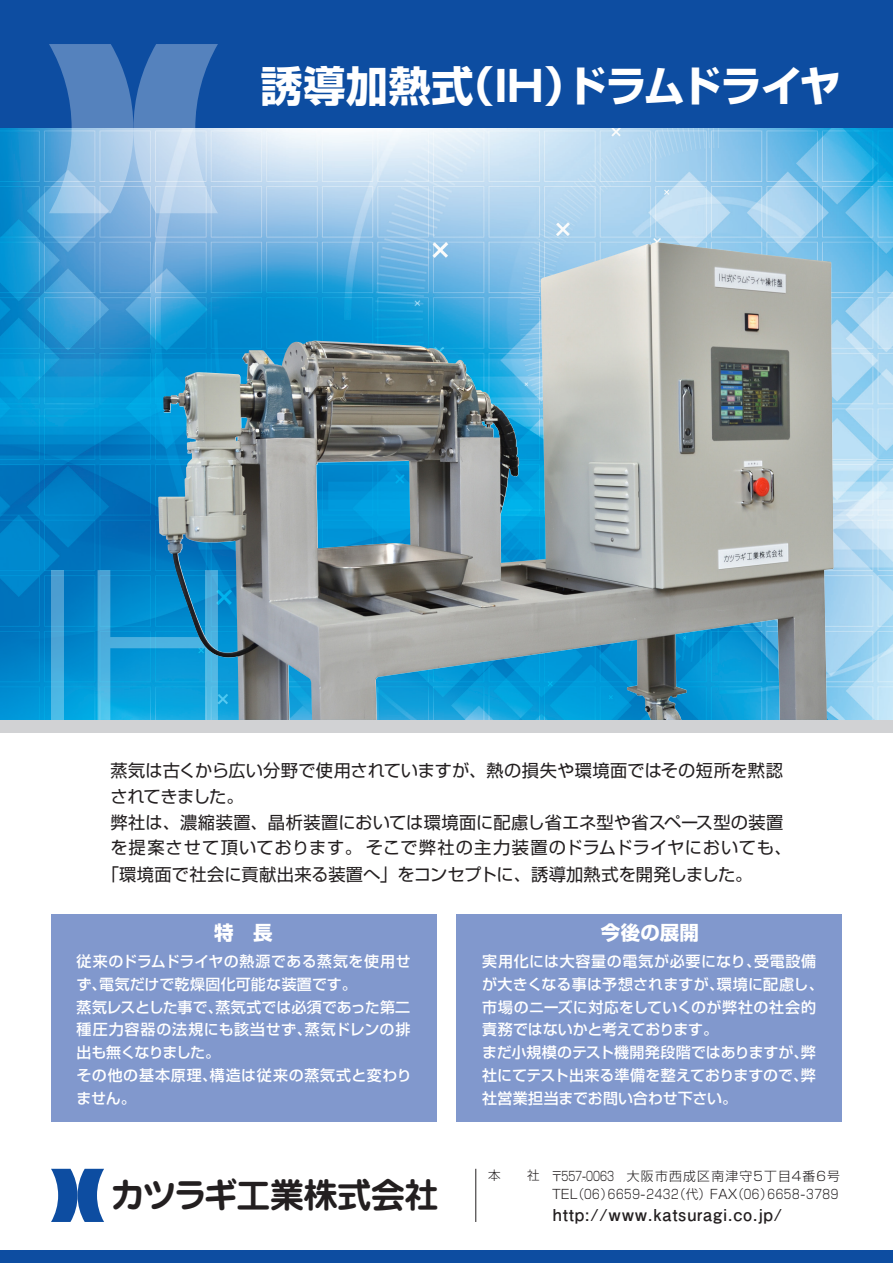
<style>
.page{position:relative;width:893px;height:1263px;background:#fff}
.page>*{position:absolute;margin:0;border:0;box-sizing:border-box;transform-origin:0 0}
.t1{font:700 42px "Shin Go Pro";letter-spacing:-.03em;color:#fff}
.t2{font:700 34.5px "Jun 501 Pro";letter-spacing:-.025em;color:#231f20}
.t3{font:700 19.5px "Shin Go Pro";letter-spacing:.015em;color:#fff}
.t4{font:17.25px "Shin Go Pro";letter-spacing:.01em;color:#231f20}
.t5{font:17.25px "Shin Go Pro";letter-spacing:.045em;color:#231f20}
.t6{font:17.25px "Shin Go Pro";letter-spacing:-.045em;color:#231f20}
.t7{font:700 16.35px "Futo Go B101 Pro";letter-spacing:.05em;color:#231f20}
.t8{font:500 15px/22.8px "Shin Go Pro";letter-spacing:.015em;color:#fff}
.t9{font:300 12.9px/18.5px "Shin Go Pro";letter-spacing:-.125em;color:#231f20;text-align:right}
.t10{font:300 12.6px "Shin Go Pro";color:#231f20}
.s1{font-size:12.6px}
</style>
<div class="page">
<div style="left:51px;top:914px;width:385px;height:207px;background:#8198cd"></div>
<div style="left:457px;top:914px;width:385px;height:207px;background:#8198cd"></div>
<svg style="left:51px;top:1169px;width:53px;height:53px"></svg>
<hr style="left:475px;top:1169px;width:1px;height:53px;background:#231f20">
<img style="left:0;top:128px;width:893px;height:592px">
<div style="left:0;top:0;width:893px;height:128px;background:#0d4da1"></div>
<div style="left:0;top:1250px;width:893px;height:13px;background:#0d4da1"></div>
<div style="left:0;top:720px;width:893px;height:13px;background:#d1d2d4"></div>
<svg style="left:49px;top:44px;width:169px;height:169px;background:#76a0cf"></svg>
<svg style="left:51px;top:570px;width:13px;height:150px;background:#4ca9d9"></svg>
<svg style="left:98px;top:570px;width:120px;height:150px;background:#199ad4"></svg>
<img style="left:163px;top:243px;width:489px;height:320px">
<h1 class="t1" style="left:261px;top:52px;width:582px">誘導加熱式（IH）ドラムドライヤ</h1>
<p class="t4" style="left:110px;top:756px;width:674px">蒸気は古くから広い分野で使用されていますが、熱の損失や環境面ではその短所を黙認</p>
<p class="t6" style="left:110px;top:782px;width:135px">されてきました。</p>
<p class="t4" style="left:110px;top:808px;width:674px">弊社は、濃縮装置、晶析装置においては環境面に配慮し省エネ型や省スペース型の装置</p>
<p class="t5" style="left:110px;top:834px;width:683px">を提案させて頂いております。 そこで弊社の主力装置のドラムドライヤにおいても、</p>
<p class="t4" style="left:102px;top:861px;width:652px">「環境面で社会に貢献出来る装置へ」をコンセプトに、誘導加熱式を開発しました。</p>
<h3 class="t3" style="left:214px;top:917px;width:60px">特　長</h3>
<p class="t8" style="left:77px;top:948px;width:337px">従来のドラムドライヤの熱源である蒸気を使用せず、電気だけで乾燥固化可能な装置です。<br>蒸気レスとした事で、蒸気式では必須であった第二種圧力容器の法規にも該当せず、蒸気ドレンの排出も無くなりました。<br>その他の基本原理、構造は従来の蒸気式と変わりません。</p>
<h2 class="t2" style="left:111px;top:1167px;width:330px">カツラギ工業株式会社</h2>
<h3 class="t3" style="left:601px;top:917px;width:100px">今後の展開</h3>
<p class="t8" style="left:482px;top:948px;width:343px">実用化には大容量の電気が必要になり、受電設備が大きくなる事は予想されますが、環境に配慮し、市場のニーズに対応をしていくのが弊社の社会的責務ではないかと考えております。<br>まだ小規模のテスト機開発段階ではありますが、弊社にてテスト出来る準備を整えておりますので、弊社営業担当までお問い合わせ下さい。</p>
<p class="t10" style="left:488px;top:1165px;width:14px">本</p>
<p class="t9" style="left:527px;top:1165px;width:314px"><span class="s1">社</span> 〒５５７-００６３ 大阪市西成区南津守５丁目４番６号<br>TEL（０６）６６５９-２４３２（代）FAX（０６）６６５８-３７８９</p>
<p class="t7" style="left:553px;top:1201px;width:231px">http://www.katsuragi.co.jp/</p>
</div>
